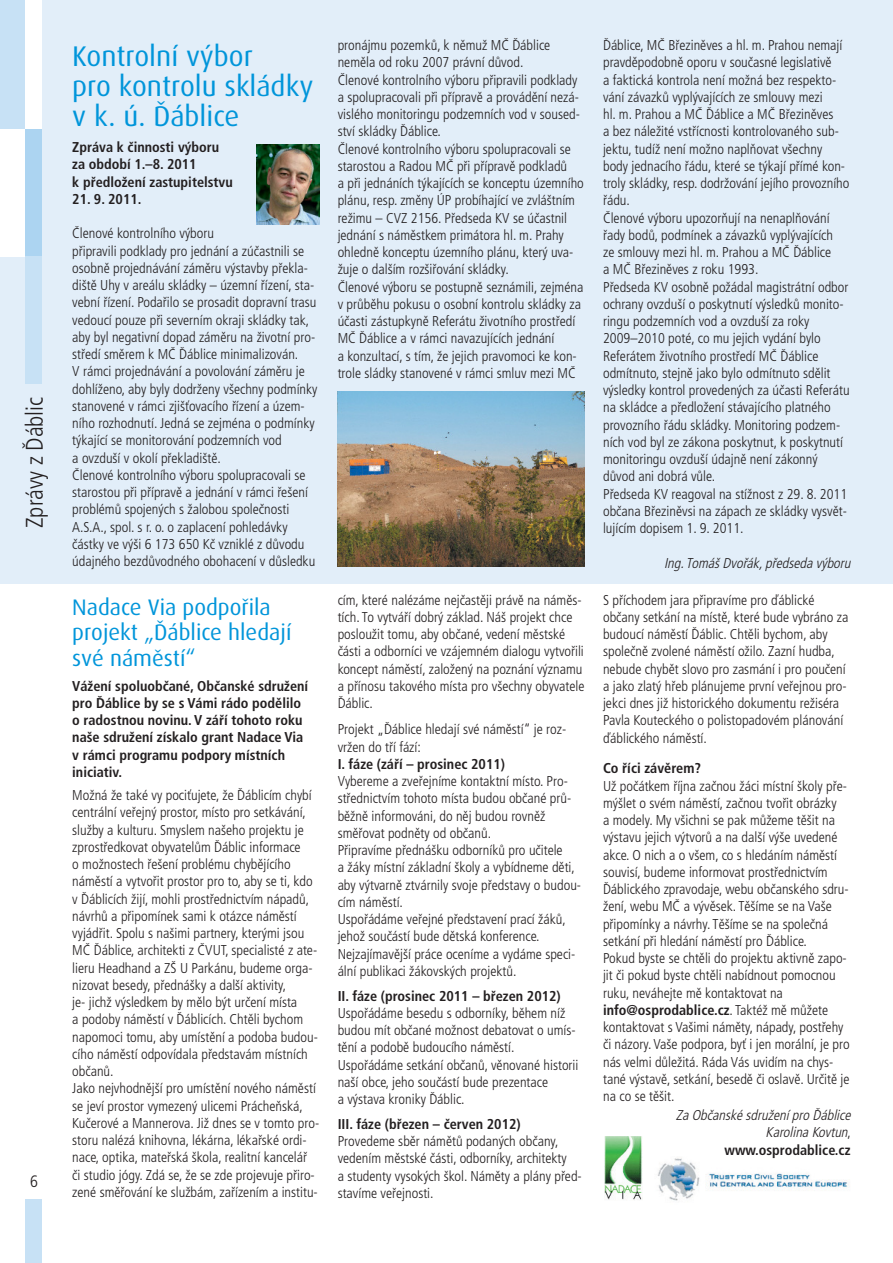
<style>
.page{position:relative;width:893px;height:1263px;background:#fff}
.page>*{position:absolute;margin:0;border:0;box-sizing:border-box;transform-origin:0 0}
.t1{font:28.5px/30px "Dax CE";color:#0095da}
.t2{font:300 condensed 24px "Frutiger CE";color:#231f20}
.t3{font:22.5px/25.5px "Dax CE";color:#0095da}
.t4{font:300 condensed 16.5px "Frutiger CE";color:#231f20}
.t5{font:300 condensed 14.25px/17.2px "Frutiger CE";color:#231f20}
.t6{font:700 condensed 14.25px/17.2px "Frutiger CE";color:#231f20}
.t7{font:italic 300 condensed 14.25px/17.2px "Frutiger CE";color:#231f20;text-align:right}
.s1{font-weight:700}
.s2{font-style:normal}
.s3{font-weight:700;font-style:normal}
</style>
<div class="page">
<img style="left:657px;top:1158px;width:192px;height:43px">
<img style="left:605px;top:1137px;width:37px;height:63px">
<div style="left:0;top:0;width:893px;height:583px;background:#e2eef9"></div>
<div style="left:0;top:128px;width:25px;height:129px;background:#fff"></div>
<div style="left:25px;top:128px;width:17px;height:129px;background:#acd4f1"></div>
<div style="left:0;top:0;width:25px;height:129px;background:#c7e1f5"></div>
<div style="left:25px;top:0;width:17px;height:129px;background:#fff"></div>
<div style="left:25px;top:257px;width:17px;height:127px;background:#c7e1f5"></div>
<div style="left:26px;top:1199px;width:16px;height:64px;background:#c7e1f5"></div>
<img style="left:257px;top:144px;width:62px;height:80px">
<img style="left:338px;top:391px;width:247px;height:175px">
<h2 class="t2" style="left:24px;top:528px;width:133px;rotate:-90deg">Zprávy z Ďáblic</h2>
<p class="t4" style="left:30px;top:1174px;width:9px">6</p>
<h1 class="t1" style="left:72px;top:43px;width:243px">Kontrolní výbor<br>pro kontrolu skládky v k. ú. Ďáblice</h1>
<p class="t6" style="left:72px;top:140px;width:162px">Zpráva k činnosti výboru za období 1.–8. 2011<br>k předložení zastupitelstvu</p>
<p class="t6" style="left:72px;top:191px;width:71px">21. 9. 2011.</p>
<p class="t5" style="left:72px;top:226px;width:247px">Členové kontrolního výboru<br>připravili podklady pro jednání a zúčastnili se osobně projednávání záměru výstavby překla&shy;diště Uhy v areálu skládky – územní řízení, sta&shy;vební řízení. Poda řilo se prosadit dopravní trasu vedoucí pouze při severním okraji skládky tak, aby byl negativní dopad záměru na životní pro&shy;středí směrem k MČ Ďáblice minimalizován.<br>V rámci projednávání a povolování záměru je dohlíženo, aby byly dodrženy všechny podmínky stanovené v rámci zjišťovacího řízení a územ&shy;ního rozhodnutí. Jedná se zejména o podmínky týkající se monitorování podzemních vod<br>a ovzduší v okolí překladiště.<br>Členové kontrolního výboru spolupracovali se starostou při přípravě a jednání v rámci řešení problémů spojených s žalobou společnosti A.S.A., spol. s r. o. o zaplacení pohledávky částky ve výši 6 173 650 Kč vzniklé z důvodu údajného bezdůvodného obohacení v důsledku</p>
<h3 class="t3" style="left:72px;top:596px;width:221px">Nadace Via podpořila projekt „Ďáblice hledají své náměstí“</h3>
<p class="t6" style="left:72px;top:678px;width:237px">Vážení spoluobčané, Občanské sdružení pro Ďáblice by se s Vámi rádo podělilo o radostnou novinu. V září tohoto roku naše sdružení získalo grant Nadace Via v rámci programu podpory místních iniciativ.</p>
<p class="t5" style="left:72px;top:787px;width:248px">Možná že také vy pociťujete, že Ďáblicím chybí centrální veřejný prostor, místo pro setkávání, služby a kulturu. Smyslem našeho projektu je zprostředkovat obyvatelům Ďáblic informace<br>o možnostech řešení problému chybějícího náměstí a vytvořit prostor pro to, aby se ti, kdo v Ďáblicích žijí, mohli prostřednictvím nápadů, návrhů a připomínek sami k otázce náměstí vyjádřit. Spolu s našimi partnery, kterými jsou MČ Ďáblice, architekti z ČVUT, specialisté z ate&shy;lieru Headhand a ZŠ U Parkánu, budeme orga&shy;nizovat besedy, přednášky a další aktivity,<br>je - jichž výsledkem by mělo být určení místa<br>a po doby náměstí v Ďáblicích. Chtěli bychom napomoci tomu, aby umístění a podoba budou&shy;cího náměstí odpovídala představám místních občanů.<br>Jako nejvhodnější pro umístění nového náměstí se jeví prostor vymezený ulicemi Prácheňská, Kučerové a Mannerova. Již dnes se v tomto pro&shy;storu nalézá knihovna, lékárna, lékařské ordi&shy;nace, optika, mateřská škola, realitní kancelář<br>či studio jógy. Zdá se, že se zde projevuje přiro&shy;zené směřování ke službám, zařízením a institu-</p>
<p class="t5" style="left:338px;top:38px;width:248px">pronájmu pozemků, k němuž MČ Ďáblice neměla od roku 2007 právní důvod.<br>Členové kontrolního výboru připravili podklady a spolupracovali při přípravě a provádění nezá&shy;vislého monitoringu podzemních vod v soused&shy;ství skládky Ďáblice.<br>Členové kontrolního výboru spolupracovali se starostou a Radou MČ při přípravě podkladů<br>a při jednáních týkajících se konceptu územního plánu, resp. změny ÚP probíhající ve zvláštním režimu – CVZ 2156. Předseda KV se účastnil jednání s náměstkem primátora hl. m. Prahy ohledně konceptu územního plánu, který uva&shy;žuje o dalším rozšiřování skládky.<br>Členové výboru se postupně seznámili, zejména v průběhu pokusu o osobní kontrolu skládky za účasti zástupkyně Referátu životního prostředí MČ Ďáblice a v rámci navazujících jednání<br>a kon zultací, s tím, že jejich pravomoci ke kon&shy;trole sládky stanovené v rámci smluv mezi MČ</p>
<p class="t5" style="left:603px;top:38px;width:248px">Ďáblice, MČ Březiněves a hl. m. Prahou nemají pravděpodobně oporu v současné legislativě<br>a faktická kontrola není možná bez respekto&shy;vání závazků vyplývajících ze smlouvy mezi<br>hl. m. Prahou a MČ Ďáblice a MČ Březiněves<br>a bez náležité vstřícnosti kontrolovaného sub&shy;jektu, tudíž není možno naplňovat všechny body jednacího řádu, které se týkají přímé kon&shy;troly skládky, resp. dodržování jejího provozního řádu.<br>Členové výboru upozorňují na nenaplňování řady bodů, podmínek a závazků vyplývajících<br>ze smlouvy mezi hl. m. Prahou a MČ Ďáblice<br>a MČ Březiněves z roku 1993.<br>Předseda KV osobně požádal magistrátní odbor ochrany ovzduší o poskytnutí výsledků monito&shy;ringu podzemních vod a ovzduší za roky 2009–2010 poté, co mu jejich vydání bylo Referátem životního prostředí MČ Ďáblice odmítnuto, stejně jako bylo odmítnuto sdělit výsledky kontrol provedených za účasti Referátu na skládce a předložení stávajícího platného provozního řádu skládky. Monitoring podzem&shy;ních vod byl ze zákona poskytnut, k poskytnutí monitoringu ovzduší údajně není zákonný důvod ani dobrá vůle.<br>Předseda KV reagoval na stížnost z 29. 8. 2011 občana Březiněvsi na zápach ze skládky vysvět&shy;lujícím dopisem 1. 9. 2011.</p>
<p class="t7" style="left:664px;top:555px;width:191px">Ing. TomášDvořák,předseda výboru</p>
<p class="t5" style="left:338px;top:592px;width:248px">cím, které nalézáme nejčastěji právě na náměs&shy;tích. To vytváří dobrý základ. Náš projekt chce posloužit tomu, aby občané, vedení městské části a odborníci ve vzájemném dialogu vytvořili koncept náměstí, založený na poznání významu a přínosu takového místa pro všechny obyvatele Ďáblic.</p>
<p class="t5" style="left:338px;top:722px;width:230px">Projekt „Ďáblice hledají své náměstí“ je roz&shy;vržen do tří fází:</p>
<p class="t6" style="left:338px;top:756px;width:169px">I. fáze (září – prosinec 2011)</p>
<p class="t5" style="left:338px;top:774px;width:245px">Vybereme a zveřejníme kontaktní místo. Pro&shy;střednictvím tohoto místa budou občané prů&shy;běžně informováni, do něj budou rovněž směřovat podněty od občanů.<br>Připravíme přednášku odborníků pro učitele<br>a žáky místní základní školy a vybídneme děti, aby výtvarně ztvárnily svoje představy o budou&shy;cím náměstí.<br>Uspořádáme veřejné představení prací žáků, jehož součástí bude dětská konference.<br>Nejzajímavější práce oceníme a vydáme speci&shy;ální publikaci žákovských projektů.</p>
<p class="t6" style="left:338px;top:988px;width:225px">II. fáze (prosinec 2011 – březen 2012)</p>
<p class="t5" style="left:338px;top:1005px;width:242px">Uspořádáme besedu s odborníky, během níž budou mít občané možnost debatovat o umís&shy;tění a podobě budoucího náměstí.<br>Uspořádáme setkání občanů, věnované historii naší obce, jeho součástí bude prezentace<br>a výstava kroniky Ďáblic.</p>
<p class="t6" style="left:338px;top:1116px;width:185px">III. fáze (březen – červen 2012)</p>
<p class="t5" style="left:338px;top:1134px;width:246px">Provedeme sběr námětů podaných občany, vedením městské části, odborníky, architekty<br>a studenty vysokých škol. Náměty a plány před&shy;stavíme veřejnosti.</p>
<p class="t5" style="left:603px;top:592px;width:247px">S příchodem jara připravíme pro ďáblické občany setkání na místě, které bude vybráno za budoucí náměstí Ďáblic. Chtěli bychom, aby společně zvolené náměstí ožilo. Zazní hudba, nebude chybět slovo pro zasmání i pro poučení a jako zlatý hřeb plánujeme první veřejnou pro&shy;jekci dnes již historického dokumentu režiséra Pavla Kouteckého o polistopadovém plánování ďáblického náměstí.</p>
<p class="t6" style="left:603px;top:761px;width:99px">Co říci závěrem?</p>
<p class="t5" style="left:603px;top:778px;width:248px">Už počátkem října začnou žáci místní školy pře&shy;mýšlet o svém náměstí, začnou tvořit obrázky<br>a modely. My všichni se pak můžeme těšit na výstavu jejich výtvorů a na další výše uvedené akce. O nich a o všem, co s hledáním náměstí souvisí, budeme informovat prostřednictvím Ďáblického zpravodaje, webu občanského sdru&shy;žení, webu MČ a vývěsek. Těšíme se na Vaše připomínky a návrhy. Těšíme se na společná setkání při hledání náměstí pro Ďáblice.<br>Pokud byste se chtěli do projektu aktivně zapo&shy;jit či pokud byste chtěli nabídnout pomocnou ruku, neváhejte mě kontaktovat na <span class="s1">info@osprodablice.cz</span>. Taktéž mě můžete kontaktovat s Vašimi náměty, nápady, postřehy či názory. Vaše podpora, byť i jen morální, je pro nás velmi důležitá. Ráda Vás uvidím na chys&shy;tané výstavě, setkání, besedě či oslavě. Určitě je na co se těšit.</p>
<p class="t7" style="left:676px;top:1107px;width:179px">Za Občanské sdružení pro Ďáblice<br>Karolina Kovtun<span class="s2">, </span><span class="s3">www.osprodablice.cz</span></p>
</div>
